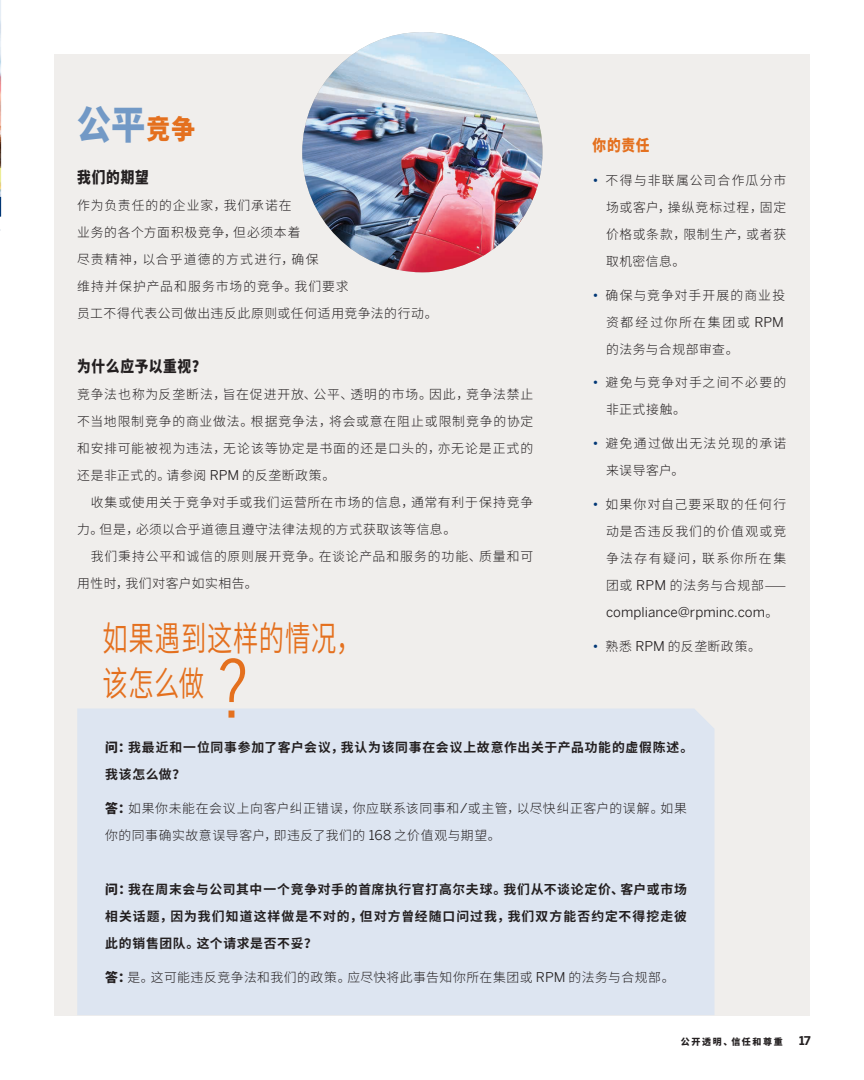
<style>
.page{position:relative;width:864px;height:1080px;background:#fff}
.page>*{position:absolute;margin:0;border:0;box-sizing:border-box;transform-origin:0 0}
.Subhead_bold{font:extra-condensed 79.5px "Benton Sans";color:#e4701e}
.Section_Header{font:900 39.3px "Noto Sans CJ Ksc";color:#7299c6;scale:.87 1}
.Subhead_bold-2{font:600 34.35px/45px "Noto Sans CJ Ksc";letter-spacing:.03em;color:#e4701e;scale:.74 1}
.Subhead_bold-3{font:900 15.6px "Noto Sans CJ Ksc";letter-spacing:.06em;color:#231f20;scale:.87 1}
.Subhead_bold-4{font:900 15.6px "Noto Sans CJ Ksc";color:#e4701e;scale:.87 1}
.t1{font:13.5px "Benton Sans";letter-spacing:.005em;color:#231f20}
.Body_copy_-_no_inden{font:300 12.9px/27px "Noto Sans CJ Ksc";letter-spacing:.06em;color:#231f20;text-align:justify}
.Question{font:700 12.9px/27px "Noto Sans CJ Ksc";letter-spacing:.065em;color:#231f20}
.Body_copy{font:300 12.9px/27px "Noto Sans CJ Ksc";letter-spacing:.055em;color:#231f20}
.Body_copy_-_no_inden-2{font:300 12.9px "Noto Sans CJ Ksc";letter-spacing:.04em;color:#231f20}
.Body_copy_-_no_inden-3{font:300 12.9px/27px "Noto Sans CJ Ksc";letter-spacing:.095em;color:#231f20}
.Body_copy_-_no_inden-4{font:300 12.9px/27px "Noto Sans CJ Ksc";letter-spacing:.085em;color:#231f20}
.t2{font:700 12px "Benton Sans";color:#231f20}
.t3{font:900 9px "Noto Sans CJ Ksc";letter-spacing:.18em;color:#231f20}
.s1{font-size:27px;color:#e4701e}
.s2{font-family:"Benton Sans";font-weight:400;font-size:13.5px}
.s3{font-family:"Benton Sans";font-weight:400;font-size:13.5px;color:#013775}
.s4{font-family:"Noto Sans CJ Ksc";font-weight:300;font-size:12.9px}
.s5{font-weight:900}
</style>
<div class="page">
<div style="left:54px;top:54px;width:756px;height:961px;background:#f0eeec"></div>
<img style="left:0;top:0;width:1px;height:197px">
<div style="left:77px;top:709px;width:637px;height:306px;background:#dde5f1"></div>
<img style="left:302px;top:32px;width:241px;height:240px;border-radius:120px">
<svg style="left:0;top:197px;width:1px;height:20px"></svg>
<p class="Section_Header" style="left:77px;top:102px;width:137px">公平<span class="s1">竞争</span></p>
<p class="Subhead_bold-3" style="left:77px;top:169px;width:84px">我们的期望</p>
<p class="Body_copy_-_no_inden" style="left:77px;top:192px;width:362px;text-align:left">作为负责任的的企业家，我们承诺在<br>业务的各个方面积极竞争，但必须本着<br>尽责精神，以合乎道德的方式进行，确保<br>维持并保护产品和服务市场的竞争。我们要求<br>员工不得代表公司做出违反此原则或任何适用竞争法的行动。</p>
<p class="Subhead_bold-3" style="left:77px;top:358px;width:149px">为什么应予以重视？</p>
<p class="Body_copy_-_no_inden" style="left:77px;top:381px;width:458px">竞争法也称为反垄断法，旨在促进开放、公平、透明的市场。因此，竞争法禁止不当地限制竞争的商业做法。根据竞争法，将会或意在阻止或限制竞争的协定和安排可能被视为违法，无论该等协定是书面的还是口头的，亦无论是正式的还是非正式的。请参阅 <span class="s2">RPM</span> 的反垄断政策。</p>
<p class="Body_copy" style="left:77px;top:489px;width:458px;text-indent:14px">收集或使用关于竞争对手或我们运营所在市场的信息，通常有利于保持竞争力。但是，必须以合乎道德且遵守法律法规的方式获取该等信息。</p>
<p class="Body_copy" style="left:77px;top:543px;width:458px;text-indent:14px">我们秉持公平和诚信的原则展开竞争。在谈论产品和服务的功能、质量和可用性时，我们对客户如实相告。</p>
<p class="Subhead_bold-2" style="left:102px;top:616px;width:351px">如果遇到这样的情况，该怎么做</p>
<p class="Subhead_bold" style="left:218px;top:643px;width:32px">?</p>
<p class="Subhead_bold-4" style="left:592px;top:137px;width:67px">你的责任</p>
<p class="Body_copy_-_no_inden" style="left:606px;top:167px;width:182px;text-indent:-14px"><span class="s3">•</span> 不得与非联属公司合作瓜分市场或客户，操纵竞标过程，固定价格或条款，限制生产，或者获取机密信息。</p>
<p class="Body_copy_-_no_inden" style="left:606px;top:282px;width:181px;text-indent:-14px"><span class="s3">•</span> 确保与竞争对手开展的商业投资都经过你所在集团或 <span class="s2">RPM</span>的法务与合规部审查。</p>
<p class="Body_copy_-_no_inden-3" style="left:606px;top:369px;width:182px;text-indent:-14px"><span class="s3">•</span> 避免与竞争对手之间不必要的非正式接触。</p>
<p class="Body_copy_-_no_inden-4" style="left:606px;top:430px;width:182px;text-indent:-14px"><span class="s3">•</span> 避免通过做出无法兑现的承诺来误导客户。</p>
<p class="Body_copy_-_no_inden" style="left:606px;top:491px;width:182px;text-indent:-14px"><span class="s3">•</span> 如果你对自己要采取的任何行动是否违反我们的价值观或竞争法存有疑问，联系你所在集团或 <span class="s2">RPM</span> 的法务与合规部——</p>
<p class="t1" style="left:606px;top:602px;width:174px">compliance@rpminc.com<span class="s4">。</span></p>
<p class="Body_copy_-_no_inden" style="left:592px;top:633px;width:170px"><span class="s3">•</span> 熟悉 <span class="s2">RPM</span> 的反垄断政策。</p>
<p class="Question" style="left:105px;top:734px;width:590px"><span class="s5">问：</span>我最近和一位同事参加了客户会议，我认为该同事在会议上故意作出关于产品功能的虚假陈述。我该怎么做？</p>
<p class="Body_copy_-_no_inden" style="left:105px;top:795px;width:583px"><span class="s5">答：</span>如果你未能在会议上向客户纠正错误，你应联系该同事和<span class="s2">/</span>或主管，以尽快纠正客户的误解。如果你的同事确实故意误导客户，即违反了我们的 <span class="s2">168</span> 之价值观与期望。</p>
<p class="Question" style="left:105px;top:876px;width:583px;text-align:justify"><span class="s5">问：</span>我在周末会与公司其中一个竞争对手的首席执行官打高尔夫球。我们从不谈论定价、客户或市场相关话题，因为我们知道这样做是不对的，但对方曾经随口问过我，我们双方能否约定不得挖走彼此的销售团队。这个请求是否不妥？</p>
<p class="Body_copy_-_no_inden-2" style="left:105px;top:970px;width:571px"><span class="s5">答：</span>是。这可能违反竞争法和我们的政策。应尽快将此事告知你所在集团或 <span class="s2">RPM</span> 的法务与合规部。</p>
<p class="t3" style="left:681px;top:1036px;width:103px">公开透明、信任和尊重</p>
<p class="t2" style="left:799px;top:1033px;width:13px">17</p>
</div>
